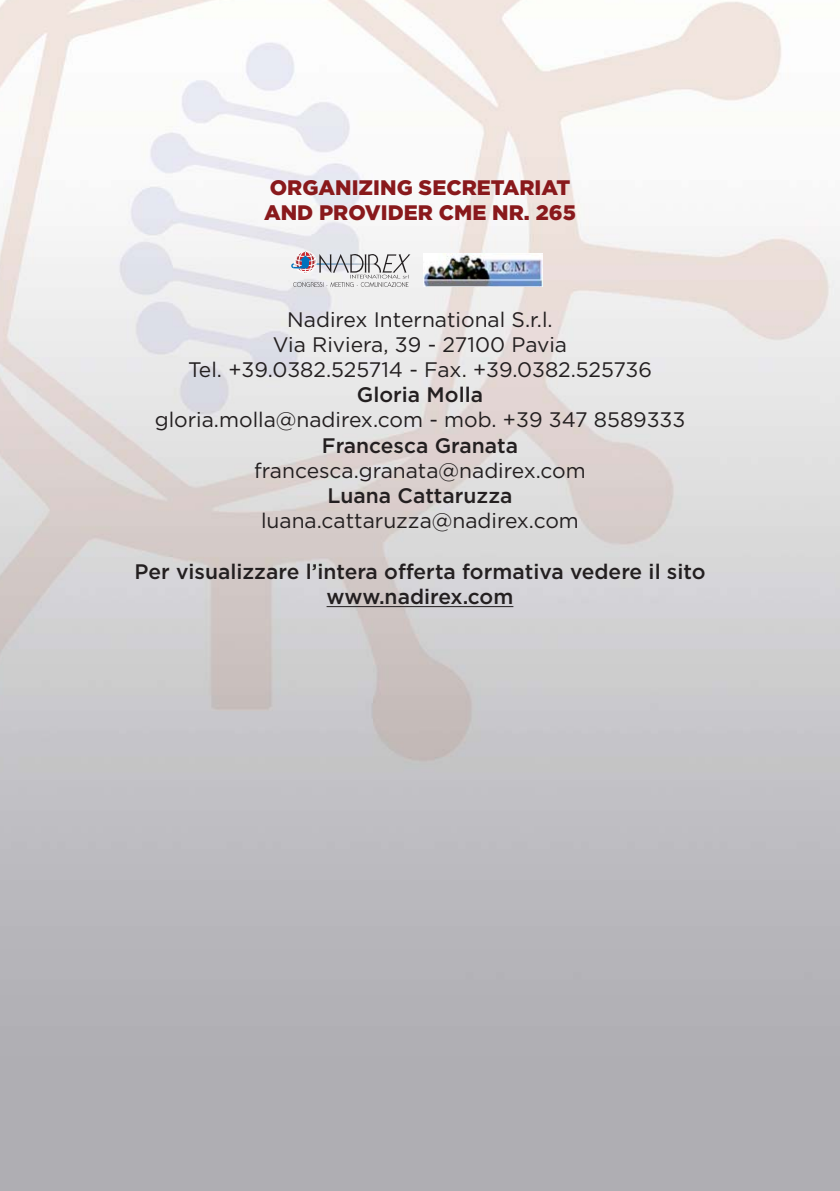
<style>
.page{position:relative;width:840px;height:1191px;background:#fff}
.page>*{position:absolute;margin:0;border:0;box-sizing:border-box;transform-origin:0 0}
.t1{font:21px/25.2px "Gotham";color:#231f20;text-align:center}
.t2{font:500 21px/25.2px "Gotham";color:#231f20;text-align:center}
.t3{font:900 21px/25.2px "Gotham";color:#89191c}
</style>
<div class="page">
<svg style="left:291px;top:251px;width:119px;height:36px"></svg>
<img style="left:423px;top:253px;width:119px;height:34px">
<hr style="left:326px;top:606px;width:187px;height:1px;background:#231f20">
<p class="t3" style="left:264px;top:176px;width:313px">ORGANIZING SECRETARIAT<br>AND PROVIDER CME NR. 265</p>
<p class="t1" style="left:188px;top:308px;width:465px">Nadirex International S.r.l.<br>Via Riviera, 39 - 27100 Pavia<br>Tel. +39.0382.525714 - Fax. +39.0382.525736</p>
<p class="t2" style="left:357px;top:383px;width:127px">Gloria Molla</p>
<p class="t1" style="left:155px;top:409px;width:532px">gloria.molla@nadirex.com - mob. +39 347 8589333</p>
<p class="t2" style="left:322px;top:434px;width:197px">Francesca Granata</p>
<p class="t1" style="left:254px;top:459px;width:333px">francesca.granata@nadirex.com</p>
<p class="t2" style="left:327px;top:484px;width:186px">Luana Cattaruzza</p>
<p class="t1" style="left:261px;top:509px;width:319px">luana.cattaruzza@nadirex.com</p>
<p class="t2" style="left:134px;top:560px;width:572px">Per visualizzare l’intera offerta formativa vedere il sito www.nadirex.com</p>
</div>
